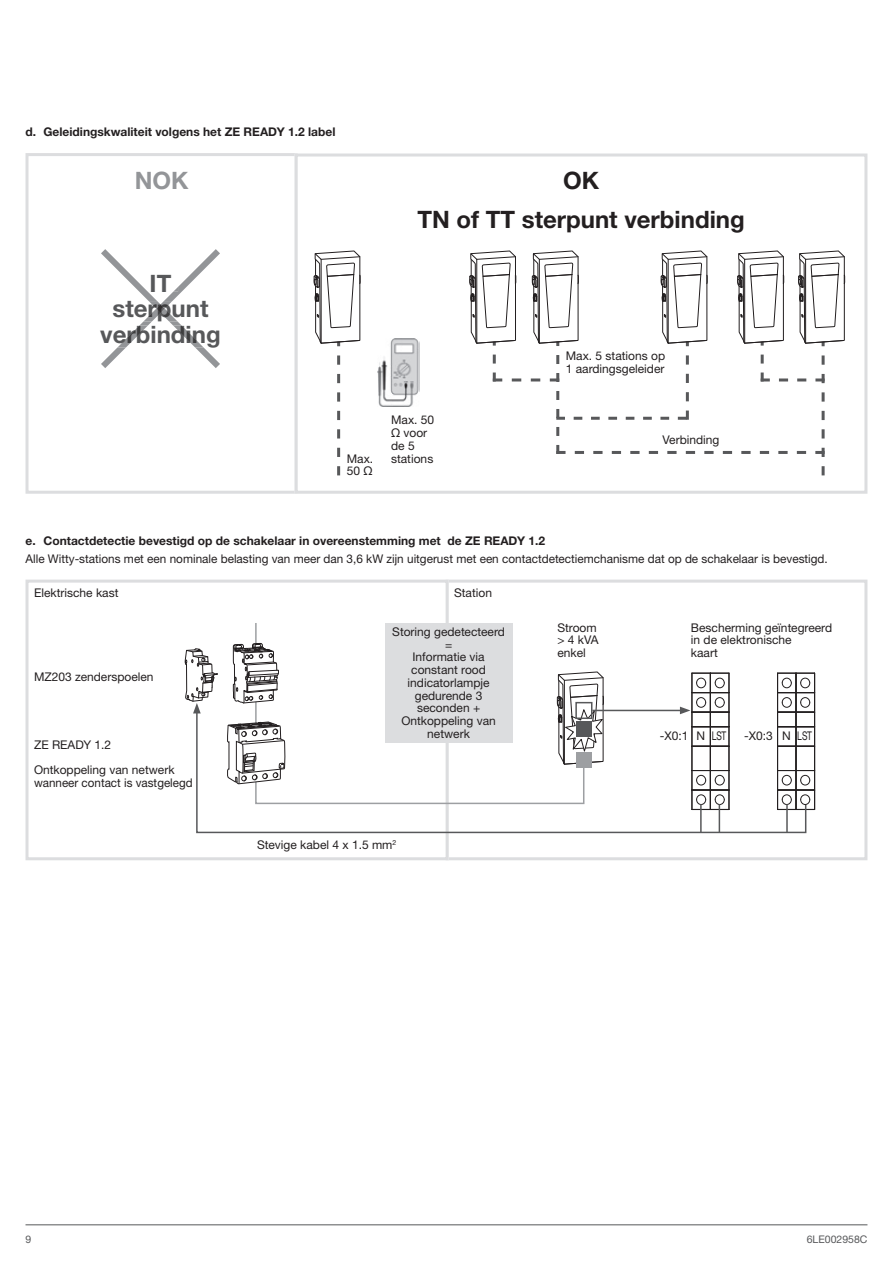
<style>
.page{position:relative;width:893px;height:1263px;background:#fff}
.page>*{position:absolute;margin:0;border:0;box-sizing:border-box;transform-origin:0 0}
.t1{font:700 24px "Helvetica Neue LTW1 G";color:#231f20}
.t2{font:700 24px/25.5px "Helvetica Neue LTW1 G";color:#57585a;text-align:center}
.t3{font:700 24px "Helvetica Neue LTW1 G";color:#939598}
.t4{font:700 24px "Helvetica Neue LTW1 G";color:#3e3e3f}
.t5{font:12px/12.8px "Helvetica Neue LTW1 G";color:#231f20}
.t6{font:700 12px "Helvetica Neue LTW1 G";color:#231f20}
.t7{font:10.5px "Helvetica Neue LTW1 G";color:#57585a}
</style>
<div class="page">
<hr style="left:26px;top:1224px;width:841px;height:1px;background:#57585a">
<svg style="left:450px;top:579px;width:418px;height:282px"></svg>
<svg style="left:585px;top:672px;width:19px;height:38px"></svg>
<svg style="left:25px;top:153px;width:268px;height:341px"></svg>
<svg style="left:25px;top:579px;width:425px;height:282px"></svg>
<svg style="left:293px;top:153px;width:575px;height:341px"></svg>
<svg style="left:101px;top:249px;width:119px;height:119px"></svg>
<svg style="left:313px;top:251px;width:48px;height:224px"></svg>
<svg style="left:469px;top:251px;width:376px;height:224px"></svg>
<img style="left:377px;top:338px;width:43px;height:68px">
<svg style="left:254px;top:621px;width:331px;height:89px"></svg>
<svg style="left:233px;top:643px;width:46px;height:61px"></svg>
<div style="left:385px;top:623px;width:127px;height:119px;background:#dcdddf"></div>
<svg style="left:777px;top:673px;width:38px;height:137px"></svg>
<svg style="left:195px;top:710px;width:612px;height:124px"></svg>
<svg style="left:184px;top:647px;width:34px;height:66px"></svg>
<div style="left:576px;top:752px;width:16px;height:16px;background:#9d9fa2"></div>
<div style="left:576px;top:722px;width:16px;height:15px;background:#57585a"></div>
<div style="left:575px;top:702px;width:17px;height:17px;border:2px solid #57585a"></div>
<hr style="left:592px;top:710px;width:90px;height:1px;background:#57585a">
<svg style="left:680px;top:673px;width:50px;height:159px"></svg>
<hr style="left:786px;top:804px;width:2px;height:28px;background:#57585a">
<p class="t6" style="left:26px;top:124px;width:311px">d. Geleidingskwaliteit volgens het ZE READY 1.2 label</p>
<h1 class="t3" style="left:135px;top:166px;width:55px">NOK</h1>
<h1 class="t4" style="left:150px;top:268px;width:23px">IT</h1>
<h1 class="t2" style="left:100px;top:296px;width:122px">sterpunt verbinding</h1>
<p class="t5" style="left:347px;top:452px;width:28px">Max.<br>50 Ω</p>
<h1 class="t1" style="left:563px;top:166px;width:37px">OK</h1>
<h1 class="t1" style="left:417px;top:205px;width:329px">TN of TT sterpunt verbinding</h1>
<p class="t5" style="left:391px;top:414px;width:45px">Max. 50<br>Ω voor de 5 stations</p>
<p class="t5" style="left:566px;top:349px;width:101px">Max. 5 stations op<br>1 aardingsgeleider</p>
<p class="t5" style="left:662px;top:433px;width:59px">Verbinding</p>
<p class="t6" style="left:26px;top:533px;width:521px">e. Contactdetectie bevestigd op de schakelaar in overeenstemming met de ZE READY 1.2</p>
<p class="t5" style="left:26px;top:552px;width:804px">Alle Witty-stations met een nominale belasting van meer dan 3,6 kW zijn uitgerust met een contactdetectiemchanisme dat op de schakelaar is bevestigd.</p>
<p class="t5" style="left:34px;top:586px;width:86px">Elektrische kast</p>
<p class="t5" style="left:454px;top:586px;width:39px">Station</p>
<p class="t5" style="left:34px;top:671px;width:121px">MZ203 zenderspoelen</p>
<p class="t5" style="left:34px;top:732px;width:142px;line-height:25.5px">ZE READY 1.2<br>Ontkoppeling van netwerk</p>
<p class="t5" style="left:34px;top:776px;width:160px">wanneer contact is vastgelegd</p>
<p class="t5" style="left:392px;top:625px;width:114px;text-align:center">Storing gedetecteerd =<br>Informatie via constant rood indicatorlampje gedurende 3 seconden +<br>Ontkoppeling van netwerk</p>
<p class="t5" style="left:257px;top:838px;width:141px">Stevige kabel 4 x 1.5 mm<sup>2</sup></p>
<p class="t5" style="left:557px;top:621px;width:43px">Stroom &gt; 4 kVA enkel</p>
<p class="t5" style="left:691px;top:621px;width:143px">Bescherming geïntegreerd in de elektronische<br>kaart</p>
<p class="t5" style="left:660px;top:729px;width:68px">-X0:1 N LST</p>
<p class="t5" style="left:744px;top:729px;width:70px">-X0:3 N LST</p>
<p class="t7" style="left:26px;top:1232px;width:7px">9</p>
<p class="t7" style="left:807px;top:1232px;width:62px">6LE002958C</p>
</div>
